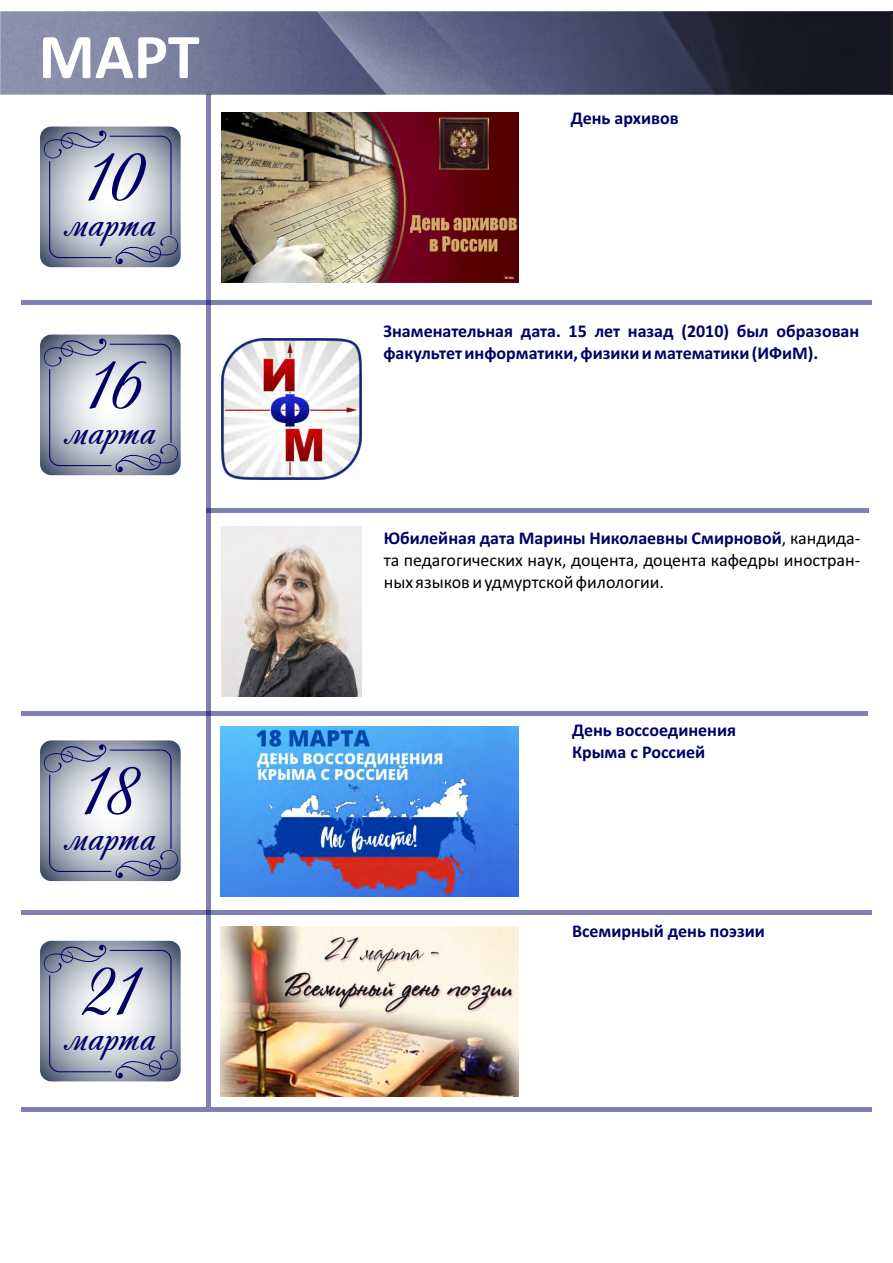
<style>
.page{position:relative;width:893px;height:1263px;background:#fff}
.page>*{position:absolute;margin:0;border:0;box-sizing:border-box;transform-origin:0 0}
.t1{font:78.3px "Andantinoscript";color:#006}
.t2{font:700 64.35px "Calibri";color:#fff}
.t3{font:45.6px "Andantinoscript";color:#006}
.t4{font:700 18px/21.9px "Calibri";color:#006}
.t5{font:18px/21.9px "Calibri";color:#000;text-align:justify}
.s1{font-weight:700;color:#006}
</style>
<div class="page">
<img style="left:0;top:12px;width:889px;height:83px">
<div style="left:21px;top:300px;width:851px;height:5px;background:#8080b2"></div>
<div style="left:206px;top:508px;width:662px;height:5px;background:#8080b2"></div>
<hr style="left:21px;top:910px;width:851px;height:4px;background:#8080b2">
<hr style="left:21px;top:711px;width:847px;height:4px;background:#8080b2">
<img style="left:221px;top:526px;width:140px;height:171px">
<div style="left:21px;top:1107px;width:851px;height:5px;background:#8080b2"></div>
<img style="left:221px;top:113px;width:298px;height:170px">
<div style="left:206px;top:95px;width:5px;height:1012px;background:#8080b2"></div>
<svg style="left:40px;top:127px;width:141px;height:140px"></svg>
<svg style="left:42px;top:130px;width:138px;height:135px;background:#b1b6c4"></svg>
<svg style="left:40px;top:335px;width:141px;height:140px"></svg>
<svg style="left:42px;top:338px;width:138px;height:135px;background:#b1b6c4"></svg>
<svg style="left:40px;top:740px;width:141px;height:141px"></svg>
<svg style="left:42px;top:744px;width:138px;height:135px;background:#b1b6c4"></svg>
<img style="left:493px;top:726px;width:25px;height:171px">
<img style="left:221px;top:726px;width:25px;height:171px">
<img style="left:246px;top:726px;width:247px;height:171px">
<svg style="left:40px;top:941px;width:141px;height:140px"></svg>
<svg style="left:42px;top:944px;width:138px;height:135px;background:#b1b6c4"></svg>
<img style="left:221px;top:927px;width:297px;height:170px">
<img style="left:221px;top:339px;width:140px;height:140px">
<h2 class="t2" style="left:39px;top:30px;width:163px">МАРТ</h2>
<h3 class="t3" style="left:64px;top:193px;width:94px"><sup>10</sup>марта</h3>
<h3 class="t3" style="left:64px;top:401px;width:94px"><sup>16</sup>марта</h3>
<h3 class="t3" style="left:64px;top:807px;width:94px"><sup>18</sup>марта</h3>
<h1 class="t1" style="left:82px;top:941px;width:56px">21</h1>
<h3 class="t3" style="left:64px;top:1007px;width:94px">марта</h3>
<p class="t4" style="left:571px;top:109px;width:109px">День архивов</p>
<p class="t4" style="left:383px;top:322px;width:477px">Знаменательная дата. 15 лет назад (2010) был образован факультет информатики, физики и математики (ИФиМ).</p>
<p class="t5" style="left:384px;top:528px;width:478px"><span class="s1">Юбилейная дата Марины Николаевны Смирновой</span>, кандида&shy;та педагогических наук, доцента, доцента кафедры иностран&shy;ных языков и удмуртской филологии.</p>
<p class="t4" style="left:572px;top:721px;width:166px">День воссоединения<br>Крыма с Россией</p>
<p class="t4" style="left:572px;top:921px;width:194px">Всемирный день поэзии</p>
</div>
